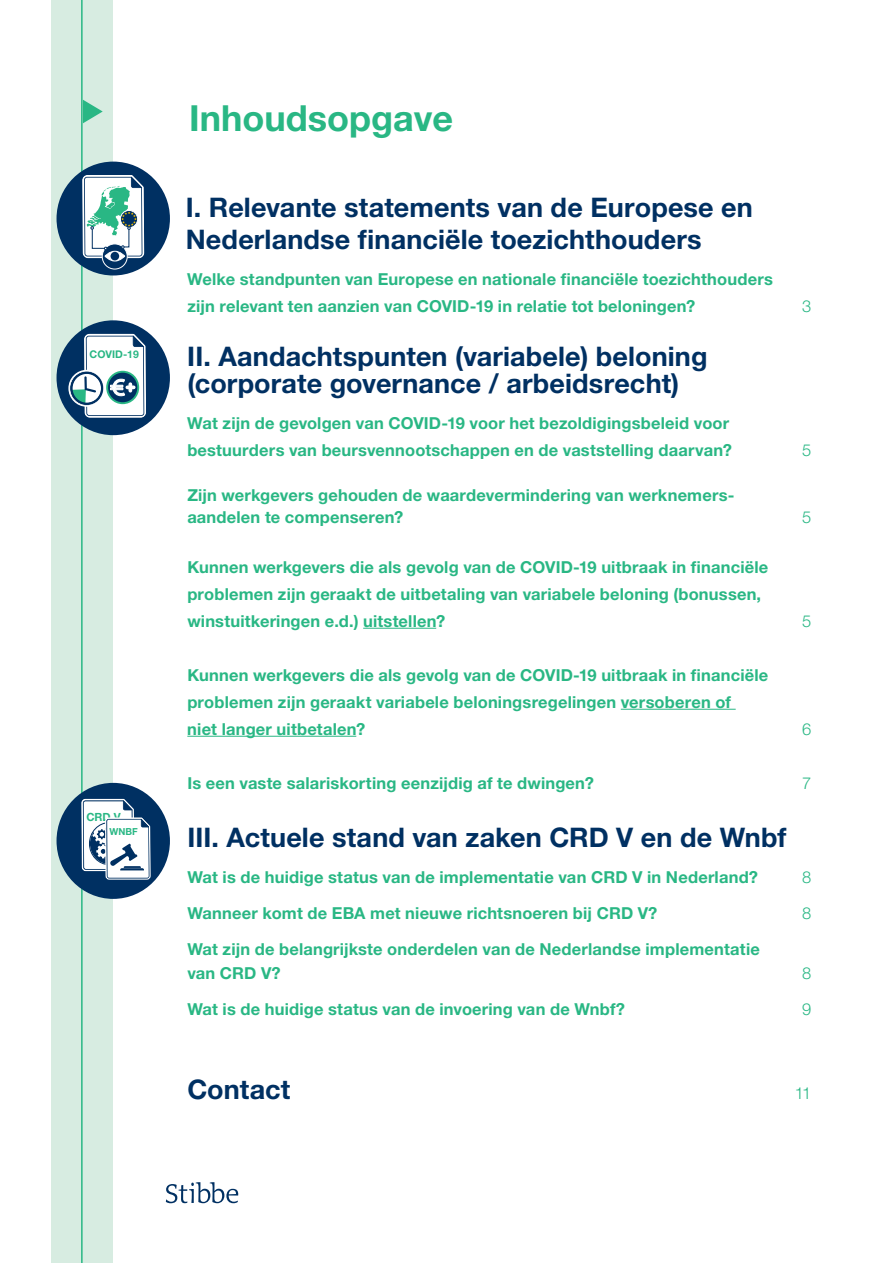
<style>
.page{position:relative;width:893px;height:1263px;background:#fff}
.page>*{position:absolute;margin:0;border:0;box-sizing:border-box;transform-origin:0 0}
.t1{font:700 36px "Helvetica Neue LT Std";color:#29b784}
.Broodtekst{font:700 27px/31.5px "Helvetica Neue LT Std";letter-spacing:.005em;color:#003062}
.Broodtekst-2{font:700 16.5px/27px "Helvetica Neue LT Std";letter-spacing:.01em;color:#29b784}
.Broodtekst-3{font:300 16.5px "Helvetica Neue LT Std";color:#29b784}
.t2{font:700 11.25px "Helvetica Neue LT Std";color:#29b784}
.t3{font:700 10.65px "Helvetica Neue LT Std";color:#29b784}
.t4{font:700 9.75px "Helvetica Neue LT Std";color:#29b784}
</style>
<div class="page">
<div style="left:51px;top:0;width:62px;height:1263px;background:#d7ece1"></div>
<hr style="left:81px;top:0;width:2px;height:1263px;background:#29b784">
<hr style="left:363px;top:628px;width:73px;height:1px;background:#29b784">
<hr style="left:621px;top:709px;width:115px;height:1px;background:#29b784">
<hr style="left:187px;top:736px;width:169px;height:1px;background:#29b784">
<svg style="left:166px;top:1182px;width:72px;height:21px"></svg>
<div style="left:57px;top:162px;width:113px;height:113px;background:#003062;border-radius:50%"></div>
<div style="left:57px;top:320px;width:113px;height:115px;background:#003062;border-radius:50%"></div>
<svg style="left:68px;top:0;width:82px;height:420px"></svg>
<div style="left:57px;top:783px;width:113px;height:116px;background:#003062;border-radius:50%"></div>
<svg style="left:80px;top:783px;width:72px;height:97px"></svg>
<p class="t3" style="left:90px;top:348px;width:51px">COVID-19</p>
<p class="t2" style="left:86px;top:810px;width:36px">CRD V</p>
<p class="t4" style="left:110px;top:825px;width:30px">WNBF</p>
<p class="t1" style="left:189px;top:95px;width:266px">Inhoudsopgave</p>
<p class="Broodtekst" style="left:186px;top:191px;width:568px">I. Relevante statements van de Europese en<br>Nederlandse financiële toezichthouders</p>
<p class="Broodtekst-2" style="left:187px;top:265px;width:587px">Welke standpunten van Europese en nationale financiële toezichthouders</p>
<p class="Broodtekst-2" style="left:187px;top:292px;width:510px">zijn relevant ten aanzien van COVID-19 in relatie tot beloningen?</p>
<p class="Broodtekst-3" style="left:802px;top:296px;width:11px">3</p>
<p class="Broodtekst" style="left:187px;top:342px;width:522px;line-height:27px">II. Aandachtspunten (variabele) beloning (corporate governance / arbeidsrecht)</p>
<p class="Broodtekst-2" style="left:187px;top:409px;width:543px">Wat zijn de gevolgen van COVID-19 voor het bezoldigingsbeleid voor</p>
<p class="Broodtekst-2" style="left:187px;top:436px;width:546px">bestuurders van beursvennootschappen en de vaststelling daarvan?</p>
<p class="Broodtekst-3" style="left:802px;top:440px;width:11px">5</p>
<p class="Broodtekst-2" style="left:187px;top:481px;width:549px">Zijn werkgevers gehouden de waardevermindering van werknemers-</p>
<p class="Broodtekst-2" style="left:187px;top:503px;width:218px">aandelen te compenseren?</p>
<p class="Broodtekst-3" style="left:802px;top:507px;width:11px">5</p>
<p class="Broodtekst-2" style="left:187px;top:553px;width:582px">Kunnen werkgevers die als gevolg van de COVID-19 uitbraak in financiële problemen zijn geraakt de uitbetaling van variabele beloning (bonussen, winstuitkeringen e.d.) uitstellen?</p>
<p class="Broodtekst-3" style="left:802px;top:611px;width:11px">5</p>
<p class="Broodtekst-2" style="left:187px;top:661px;width:582px">Kunnen werkgevers die als gevolg van de COVID-19 uitbraak in financiële problemen zijn geraakt variabele beloningsregelingen versoberen of</p>
<p class="Broodtekst-2" style="left:187px;top:715px;width:180px">niet langer uitbetalen?</p>
<p class="Broodtekst-3" style="left:802px;top:719px;width:11px">6</p>
<p class="Broodtekst-2" style="left:187px;top:769px;width:408px">Is een vaste salariskorting eenzijdig af te dwingen?</p>
<p class="Broodtekst-3" style="left:802px;top:773px;width:11px">7</p>
<p class="Broodtekst" style="left:187px;top:821px;width:601px">III. Actuele stand van zaken CRD V en de Wnbf</p>
<p class="Broodtekst-2" style="left:187px;top:863px;width:572px">Wat is de huidige status van de implementatie van CRD V in Nederland?</p>
<p class="Broodtekst-3" style="left:802px;top:867px;width:11px">8</p>
<p class="Broodtekst-2" style="left:187px;top:899px;width:472px">Wanneer komt de EBA met nieuwe richtsnoeren bij CRD V?</p>
<p class="Broodtekst-3" style="left:802px;top:903px;width:11px">8</p>
<p class="Broodtekst-2" style="left:187px;top:935px;width:574px">Wat zijn de belangrijkste onderdelen van de Nederlandse implementatie</p>
<p class="Broodtekst-2" style="left:187px;top:959px;width:95px">van CRD V?</p>
<p class="Broodtekst-3" style="left:802px;top:963px;width:11px">8</p>
<p class="Broodtekst-2" style="left:187px;top:995px;width:439px">Wat is de huidige status van de invoering van de Wnbf?</p>
<p class="Broodtekst-3" style="left:802px;top:999px;width:11px">9</p>
<p class="Broodtekst" style="left:187px;top:1073px;width:105px">Contact</p>
<p class="Broodtekst-3" style="left:795px;top:1083px;width:18px">11</p>
</div>
